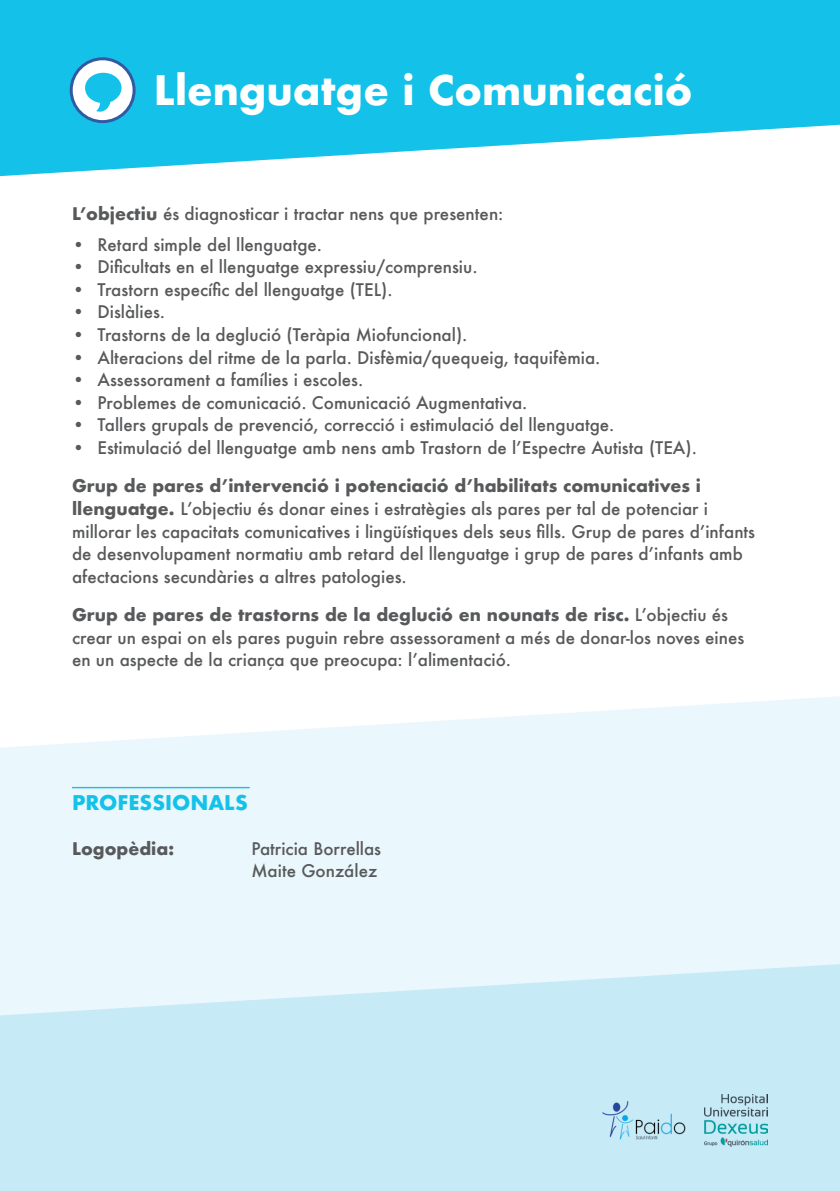
<style>
.page{position:relative;width:840px;height:1191px;background:#fff}
.page>*{position:absolute;margin:0;border:0;box-sizing:border-box;transform-origin:0 0}
.t1{font:700 39.6px "Futura";color:#fff}
.t2{font:700 19.8px "Futura";color:#14c2e9}
.t3{font:500 17px/22.6px "Futura";color:#58595b}
.t4{font:700 17px "Futura";color:#58595b}
.s1{font-weight:700}
</style>
<div class="page">
<div style="left:0;top:1015px;width:839px;height:176px;background:#c7eaf7"></div>
<svg style="left:0;top:696px;width:839px;height:319px;background:#e8f6fb"></svg>
<svg style="left:0;top:0;width:839px;height:176px;background:#37cbec"></svg>
<hr style="left:72px;top:787px;width:177px;height:1px;background:#14c2e9">
<svg style="left:72px;top:59px;width:62px;height:63px"></svg>
<div style="left:70px;top:57px;width:65px;height:66px;border:3px solid #325aa2;border-radius:50%"></div>
<img style="left:704px;top:1094px;width:63px;height:52px">
<img style="left:601px;top:1091px;width:86px;height:53px">
<h1 class="t1" style="left:154px;top:61px;width:539px">Llenguatge i Comunicació</h1>
<p class="t3" style="left:72px;top:202px;width:432px"><span class="s1">L’objectiu</span> és diagnosticar i tractar nens que presenten:</p>
<p class="t3" style="left:72px;top:233px;width:251px">• Retard simple del llenguatge.</p>
<p class="t3" style="left:72px;top:255px;width:407px">• Dificultats en el llenguatge expressiu/comprensiu.</p>
<p class="t3" style="left:72px;top:278px;width:322px">• Trastorn específic del llenguatge (TEL).</p>
<p class="t3" style="left:72px;top:301px;width:94px">• Dislàlies.</p>
<p class="t3" style="left:72px;top:323px;width:396px">• Trastorns de la deglució (Teràpia Miofuncional).</p>
<p class="t3" style="left:72px;top:346px;width:529px">• Alteracions del ritme de la parla. Disfèmia/quequeig, taquifèmia.</p>
<p class="t3" style="left:72px;top:368px;width:293px">• Assessorament a famílies i escoles.</p>
<p class="t3" style="left:72px;top:391px;width:456px">• Problemes de comunicació. Comunicació Augmentativa.</p>
<p class="t3" style="left:72px;top:413px;width:543px">• Tallers grupals de prevenció, correcció i estimulació del llenguatge.</p>
<p class="t3" style="left:72px;top:436px;width:626px">• Estimulació del llenguatge amb nens amb Trastorn de l’Espectre Autista (TEA).</p>
<p class="t3" style="left:72px;top:474px;width:684px"><span class="s1">Grup de pares d’intervenció i potenciació d’habilitats comunicatives i llenguatge.</span> L’objectiu és donar eines i estratègies als pares per tal de potenciar i millorar les capacitats comunicatives i lingüístiques dels seus fills. Grup de pares d’infants de desenvolupament normatiu amb retard del llenguatge i grup de pares d’infants amb afectacions secundàries a altres patologies.</p>
<p class="t3" style="left:72px;top:603px;width:673px"><span class="s1">Grup de pares de trastorns de la deglució en nounats de risc.</span> L’objectiu és crear un espai on els pares puguin rebre assessorament a més de donar-los noves eines en un aspecte de la criança que preocupa: l’alimentació.</p>
<p class="t2" style="left:72px;top:788px;width:177px">Professionals</p>
<p class="t4" style="left:72px;top:836px;width:103px">Logopèdia:</p>
<p class="t3" style="left:251px;top:837px;width:131px">Patricia Borrellas<br>Maite González</p>
</div>
